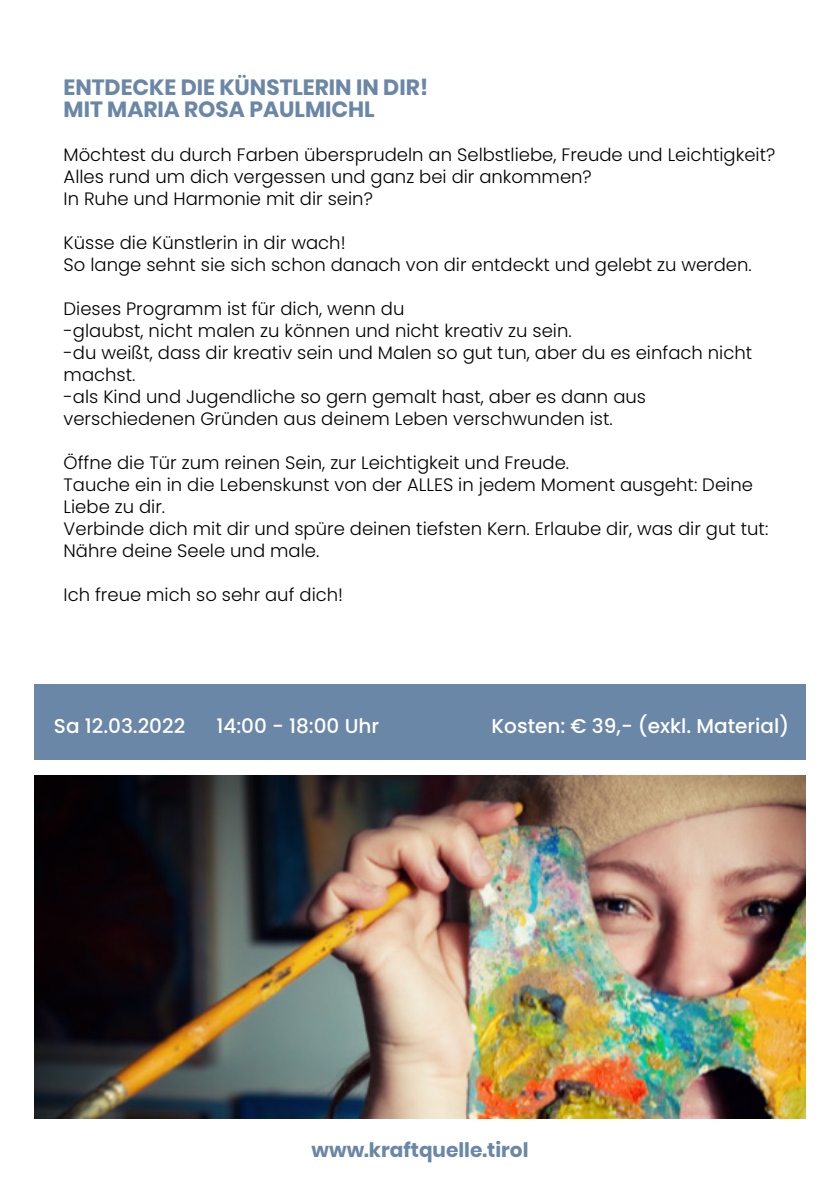
<style>
.page{position:relative;width:840px;height:1191px;background:#fff}
.page>*{position:absolute;margin:0;border:0;box-sizing:border-box;transform-origin:0 0}
.t1{font:700 22px/22px "Poppins";color:#6b87a7}
.t2{font:500 20px "Poppins";color:#fff}
.t3{font:700 20px "Poppins";color:#6b87a7}
.t4{font:300 18px/22px "Poppins";color:#000}
</style>
<div class="page">
<img style="left:34px;top:775px;width:771px;height:344px">
<div style="left:34px;top:684px;width:771px;height:76px;background:#6b87a7"></div>
<p class="t1" style="left:64px;top:77px;width:366px">ENTDECKE DIE KÜNSTLERIN IN DIR!<br>MIT MARIA ROSA PAULMICHL</p>
<p class="t4" style="left:64px;top:144px;width:713px">Möchtest du durch Farben übersprudeln an Selbstliebe, Freude und Leichtigkeit?<br>Alles rund um dich vergessen und ganz bei dir ankommen?<br>In Ruhe und Harmonie mit dir sein?</p>
<p class="t4" style="left:64px;top:232px;width:689px">Küsse die Künstlerin in dir wach!<br>So lange sehnt sie sich schon danach von dir entdeckt und gelebt zu werden.</p>
<p class="t4" style="left:64px;top:298px;width:689px">Dieses Programm ist für dich, wenn du<br>-glaubst, nicht malen zu können und nicht kreativ zu sein.<br>-du weißt, dass dir kreativ sein und Malen so gut tun, aber du es einfach nicht machst.<br>-als Kind und Jugendliche so gern gemalt hast, aber es dann aus verschiedenen Gründen aus deinem Leben verschwunden ist.</p>
<p class="t4" style="left:64px;top:452px;width:705px">Öffne die Tür zum reinen Sein, zur Leichtigkeit und Freude.<br>Tauche ein in die Lebenskunst von der ALLES in jedem Moment ausgeht: Deine Liebe zu dir.<br>Verbinde dich mit dir und spüre deinen tiefsten Kern. Erlaube dir, was dir gut tut:<br>Nähre deine Seele und male.</p>
<p class="t4" style="left:64px;top:584px;width:281px">Ich freue mich so sehr auf dich!</p>
<p class="t2" style="left:54px;top:714px;width:133px">Sa 12.03.2022</p>
<p class="t2" style="left:216px;top:714px;width:164px">14:00 - 18:00 Uhr</p>
<p class="t2" style="left:491px;top:714px;width:299px">Kosten: € 39,- (exkl. Material)</p>
<p class="t3" style="left:311px;top:1138px;width:218px">www.kraftquelle.tirol</p>
</div>
